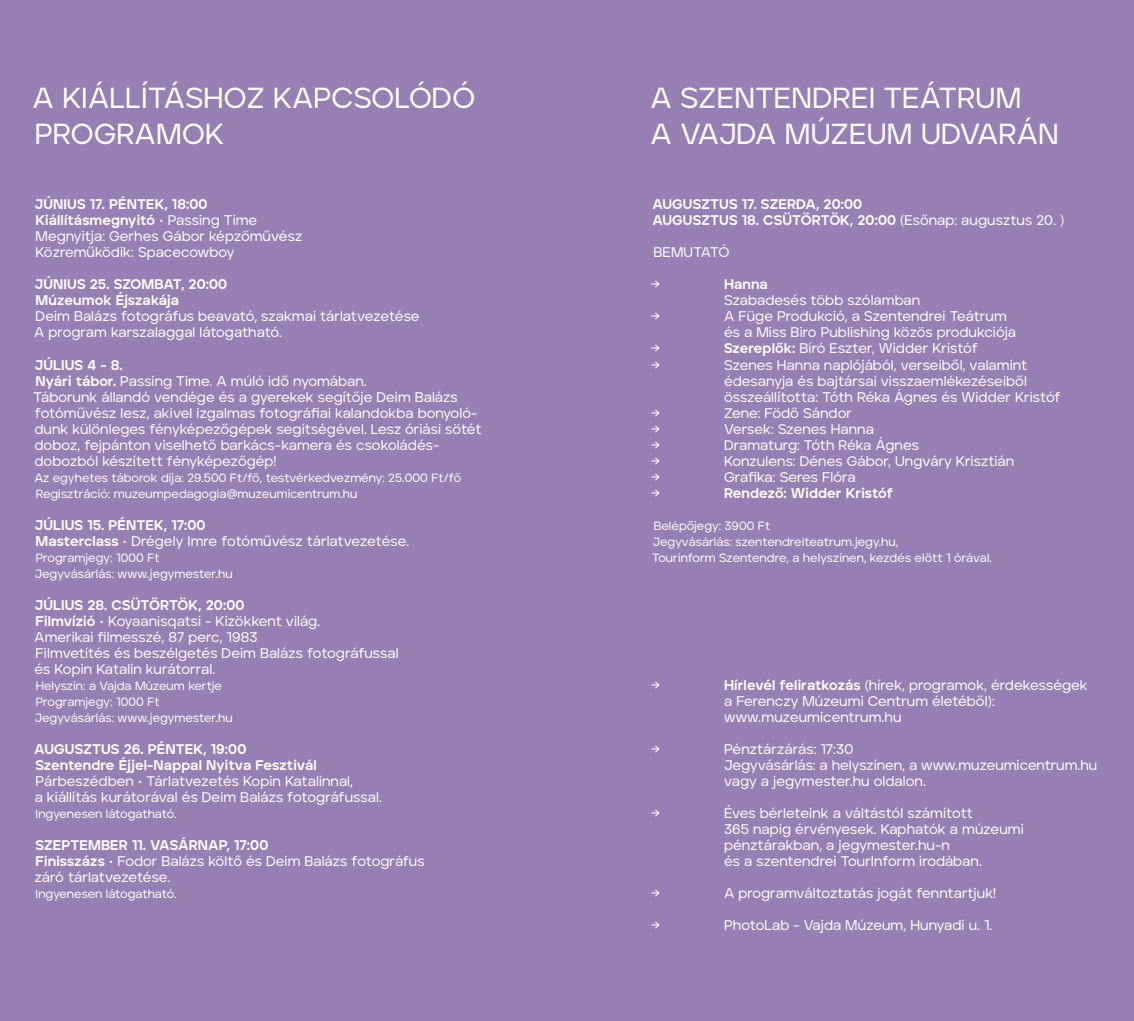
<style>
.page{position:relative;width:1134px;height:1021px;background:#fff}
.page>*{position:absolute;margin:0;border:0;box-sizing:border-box;transform-origin:0 0}
.t1{font:500 29px/36px "Aventa";letter-spacing:.01em;color:#fff}
.t2{font:500 14px/16px "Aventa";letter-spacing:.005em;color:#fff}
.t3{font:800 14px "Aventa";letter-spacing:.01em;color:#fff}
.t4{font:500 12px "Aventa";letter-spacing:.005em;color:#fff}
.s1{font-family:"Aventa HU";font-weight:500}
.s2{font-weight:500}
.s3{font-weight:800}
.s4{font-family:"Aventa HU"}
</style>
<div class="page">
<div style="left:0;top:0;width:1134px;height:1020px;background:#967fb2"></div>
<p class="t1" style="left:33px;top:80px;width:444px">A KIÁLLÍTÁSHOZ KAPCSOLÓDÓ<br>PROGRAMOK</p>
<p class="t1" style="left:651px;top:80px;width:372px">A SZENTENDREI TEÁTRUM</p>
<p class="t1" style="left:651px;top:116px;width:410px">A VAJDA MÚZEUM UDVARÁN</p>
<p class="t3" style="left:35px;top:196px;width:174px">JÚNIUS 17. PÉNTEK, 18:00</p>
<p class="t3" style="left:36px;top:212px;width:223px">Kiállításmegnyitó <span class="s1">•</span> <span class="s2">Passing Time</span></p>
<p class="t2" style="left:36px;top:228px;width:268px">Megnyitja: Gerhes Gábor képzőművész</p>
<p class="t2" style="left:36px;top:244px;width:200px">Közreműködik: Spacecowboy</p>
<p class="t3" style="left:35px;top:276px;width:194px">JÚNIUS 25. SZOMBAT, 20:00</p>
<p class="t3" style="left:36px;top:292px;width:145px">Múzeumok Éjszakája</p>
<p class="t2" style="left:36px;top:308px;width:385px">Deim Balázs fotográfus beavató, szakmai tárlatvezetése</p>
<p class="t2" style="left:34px;top:324px;width:249px">A program karszalaggal látogatható.</p>
<p class="t3" style="left:35px;top:356px;width:89px">JÚLIUS 4 - 8.</p>
<p class="t2" style="left:36px;top:372px;width:333px"><span class="s3">Nyári tábor.</span> Passing Time. A múló idő nyomában.</p>
<p class="t2" style="left:33px;top:388px;width:450px">Táborunk állandó vendége és a gyerekek segítője Deim Balázs fotóművész lesz, akivel izgalmas fotográfiai kalandokba bonyoló&shy;dunk különleges fényképezőgépek segítségével. Lesz óriási sötét doboz, fejpánton viselhető barkács-kamera és csokoládés&shy;dobozból készített fényképezőgép!</p>
<p class="t4" style="left:34px;top:470px;width:428px">Az egyhetes táborok díja: 29.500 Ft/fő, testvérkedvezmény: 25.000 Ft/fő</p>
<p class="t4" style="left:36px;top:486px;width:323px">Regisztráció: muzeumpedagogia@muzeumicentrum.hu</p>
<p class="t3" style="left:35px;top:516px;width:172px">JÚLIUS 15. PÉNTEK, 17:00</p>
<p class="t2" style="left:36px;top:532px;width:375px"><span class="s3">Masterclass</span> <span class="s4">•</span> Drégely Imre fotóművész tárlatvezetése.</p>
<p class="t4" style="left:36px;top:550px;width:125px">Programjegy: 1000 Ft</p>
<p class="t4" style="left:35px;top:566px;width:199px">Jegyvásárlás: www.jegymester.hu</p>
<p class="t3" style="left:35px;top:596px;width:211px">JÚLIUS 28. CSÜTÖRTÖK, 20:00</p>
<p class="t2" style="left:36px;top:612px;width:286px"><span class="s3">Filmvízió</span> <span class="s4">•</span> Koyaanisqatsi - Kizökkent világ.</p>
<p class="t2" style="left:34px;top:628px;width:225px">Amerikai filmesszé, 87 perc, 1983</p>
<p class="t2" style="left:36px;top:644px;width:365px">Filmvetítés és beszélgetés Deim Balázs fotográfussal</p>
<p class="t2" style="left:34px;top:660px;width:182px">és Kopin Katalin kurátorral.</p>
<p class="t4" style="left:36px;top:678px;width:188px">Helyszín: a Vajda Múzeum kertje</p>
<p class="t4" style="left:36px;top:694px;width:125px">Programjegy: 1000 Ft</p>
<p class="t4" style="left:35px;top:710px;width:199px">Jegyvásárlás: www.jegymester.hu</p>
<p class="t3" style="left:34px;top:740px;width:214px">AUGUSZTUS 26. PÉNTEK, 19:00</p>
<p class="t3" style="left:35px;top:756px;width:283px">Szentendre Éjjel-Nappal Nyitva Fesztivál</p>
<p class="t2" style="left:36px;top:772px;width:319px">Párbeszédben <span class="s4">•</span> Tárlatvezetés Kopin Katalinnal,</p>
<p class="t2" style="left:35px;top:788px;width:349px">a kiállítás kurátorával és Deim Balázs fotográfussal.</p>
<p class="t4" style="left:36px;top:806px;width:143px">Ingyenesen látogatható.</p>
<p class="t3" style="left:35px;top:836px;width:234px">SZEPTEMBER 11. VASÁRNAP, 17:00</p>
<p class="t2" style="left:36px;top:852px;width:390px"><span class="s3">Finisszázs</span> <span class="s4">•</span> Fodor Balázs költő és Deim Balázs fotográfus</p>
<p class="t2" style="left:35px;top:868px;width:137px">záró tárlatvezetése.</p>
<p class="t4" style="left:36px;top:886px;width:143px">Ingyenesen látogatható.</p>
<p class="t3" style="left:652px;top:196px;width:211px">AUGUSZTUS 17. SZERDA, 20:00</p>
<p class="t3" style="left:652px;top:212px;width:413px">AUGUSZTUS 18. CSÜTÖRTÖK, 20:00 <span class="s2">(Esőnap: augusztus 20. )</span></p>
<p class="t2" style="left:653px;top:244px;width:78px">BEMUTATÓ</p>
<p class="t2" style="left:652px;top:276px;width:10px">→</p>
<p class="t3" style="left:724px;top:276px;width:45px">Hanna</p>
<p class="t2" style="left:724px;top:292px;width:198px">Szabadesés több szólamban</p>
<p class="t2" style="left:652px;top:308px;width:10px">→</p>
<p class="t2" style="left:724px;top:308px;width:284px">A Füge Produkció, a Szentendrei Teátrum</p>
<p class="t2" style="left:724px;top:324px;width:294px">és a Miss Biro Publishing közös produkciója</p>
<p class="t2" style="left:652px;top:340px;width:10px">→</p>
<p class="t2" style="left:724px;top:340px;width:255px"><span class="s3">Szereplők:</span> Bíró Eszter, Widder Kristóf</p>
<p class="t2" style="left:652px;top:356px;width:10px">→</p>
<p class="t2" style="left:724px;top:356px;width:305px">Szenes Hanna naplójából, verseiből, valamint</p>
<p class="t2" style="left:724px;top:372px;width:304px">édesanyja és bajtársai visszaemlékezéseiből</p>
<p class="t2" style="left:724px;top:388px;width:338px">összeállította: Tóth Réka Ágnes és Widder Kristóf</p>
<p class="t2" style="left:652px;top:404px;width:10px">→</p>
<p class="t2" style="left:724px;top:404px;width:129px">Zene: Födő Sándor</p>
<p class="t2" style="left:652px;top:420px;width:10px">→</p>
<p class="t2" style="left:724px;top:420px;width:151px">Versek: Szenes Hanna</p>
<p class="t2" style="left:652px;top:436px;width:10px">→</p>
<p class="t2" style="left:724px;top:436px;width:196px">Dramaturg: Tóth Réka Ágnes</p>
<p class="t2" style="left:652px;top:452px;width:10px">→</p>
<p class="t2" style="left:724px;top:452px;width:292px">Konzulens: Dénes Gábor, Ungváry Krisztián</p>
<p class="t2" style="left:652px;top:468px;width:10px">→</p>
<p class="t2" style="left:724px;top:468px;width:133px">Grafika: Seres Flóra</p>
<p class="t2" style="left:652px;top:484px;width:10px">→</p>
<p class="t3" style="left:724px;top:484px;width:170px">Rendező: Widder Kristóf</p>
<p class="t4" style="left:654px;top:518px;width:118px">Belépőjegy: 3900 Ft</p>
<p class="t4" style="left:653px;top:534px;width:247px">Jegyvásárlás: szentendreiteatrum.jegy.hu,</p>
<p class="t4" style="left:652px;top:550px;width:341px">Tourinform Szentendre, a helyszínen, kezdés előtt 1 órával.</p>
<p class="t2" style="left:652px;top:677px;width:10px">→</p>
<p class="t2" style="left:724px;top:677px;width:365px"><span class="s3">Hírlevél feliratkozás</span> (hírek, programok, érdekességek</p>
<p class="t2" style="left:724px;top:693px;width:272px">a Ferenczy Múzeumi Centrum életéből):</p>
<p class="t2" style="left:724px;top:709px;width:179px">www.muzeumicentrum.hu</p>
<p class="t2" style="left:652px;top:741px;width:10px">→</p>
<p class="t2" style="left:724px;top:741px;width:131px">Pénztárzárás: 17:30</p>
<p class="t2" style="left:724px;top:757px;width:375px">Jegyvásárlás: a helyszínen, a www.muzeumicentrum.hu</p>
<p class="t2" style="left:724px;top:773px;width:203px">vagy a jegymester.hu oldalon.</p>
<p class="t2" style="left:652px;top:805px;width:10px">→</p>
<p class="t2" style="left:724px;top:805px;width:250px">Éves bérleteink a váltástól számított</p>
<p class="t2" style="left:724px;top:821px;width:301px">365 napig érvényesek. Kaphatók a múzeumi</p>
<p class="t2" style="left:724px;top:837px;width:227px">pénztárakban, a jegymester.hu-n</p>
<p class="t2" style="left:724px;top:853px;width:259px">és a szentendrei TourInform irodában.</p>
<p class="t2" style="left:652px;top:885px;width:10px">→</p>
<p class="t2" style="left:724px;top:885px;width:274px">A programváltoztatás jogát fenntartjuk!</p>
<p class="t2" style="left:652px;top:917px;width:10px">→</p>
<p class="t2" style="left:724px;top:917px;width:270px">PhotoLab - Vajda Múzeum, Hunyadi u. 1.</p>
</div>
